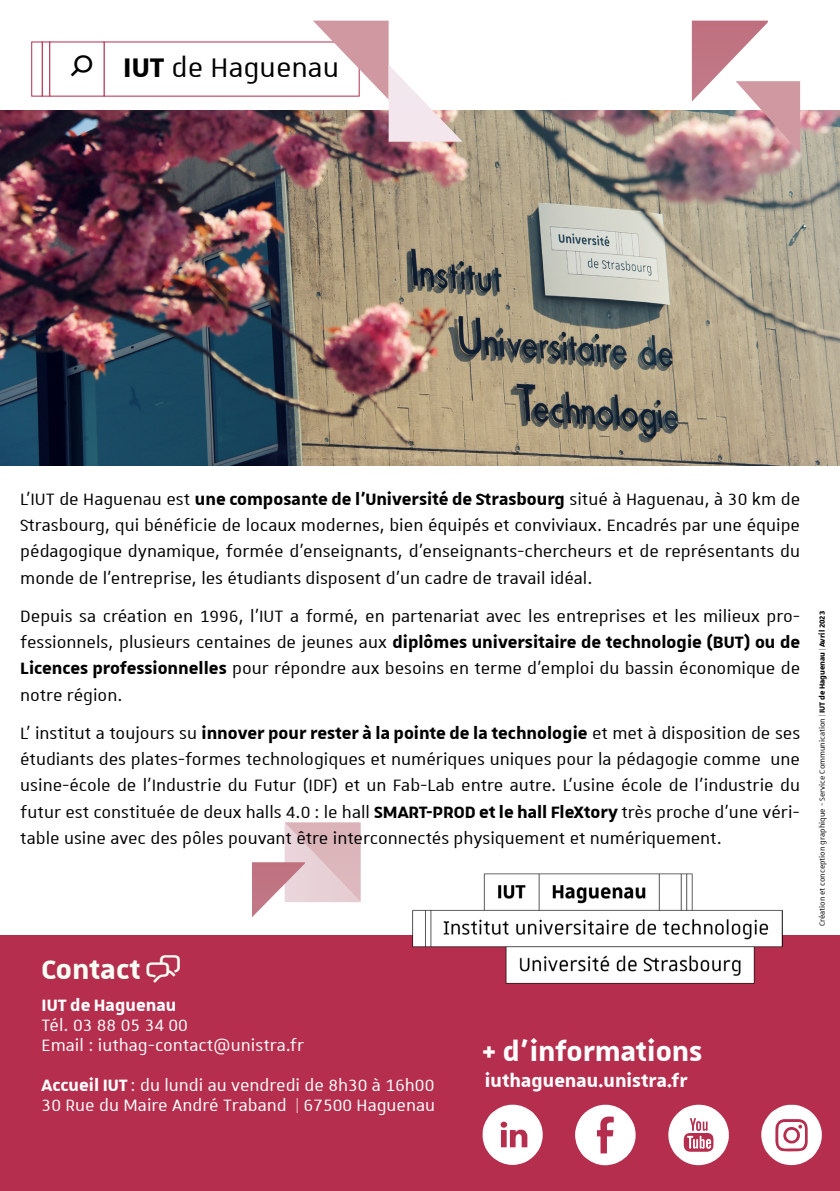
<style>
.page{position:relative;width:840px;height:1191px;background:#fff}
.page>*{position:absolute;margin:0;border:0;box-sizing:border-box;transform-origin:0 0}
.t1{font:60px "Social Media Circled";color:#fff}
.t2{font:700 36px "Unistra A";color:#fff}
.t3{font:36px "Unistra A";color:#000}
.t4{font:700 36px "Unistra A";color:#f6fff4}
.t5{font:700 24px "Unistra A";color:#fff}
.t6{font:22px/26.4px "Unistra A";color:#000;text-align:justify}
.t7{font:22px/20px "Unistra A";color:#fff}
.t8{font:700 22px "Unistra A";color:#fff}
.t9{font:10px "Unistra A";color:#000}
.s1{font-weight:700}
</style>
<div class="page">
<div style="left:0;top:935px;width:839px;height:256px;background:#b52e4d"></div>
<img style="left:412px;top:873px;width:369px;height:110px">
<div style="left:31px;top:41px;width:12px;height:56px;background:#fff;border:1px solid #b52e4d"></div>
<img style="left:0;top:110px;width:839px;height:355px">
<svg style="left:691px;top:21px;width:108px;height:132px"></svg>
<svg style="left:252px;top:822px;width:108px;height:95px"></svg>
<svg style="left:312px;top:21px;width:150px;height:121px"></svg>
<h2 class="t3" style="left:123px;top:49px;width:217px"><span class="s1">IUT</span> de Haguenau</h2>
<p class="t6" style="left:20px;top:485px;width:781px">L’IUT de Haguenau est <span class="s1">une composante de l’Université de Strasbourg</span> situé à Haguenau, à 30 km de Strasbourg, qui bénéficie de locaux modernes, bien équipés et conviviaux. Encadrés par une équipe pédagogique dynamique, formée d’enseignants, d’enseignants-chercheurs et de représentants du monde de l’entreprise, les étudiants disposent d’un cadre de travail idéal.</p>
<p class="t6" style="left:20px;top:602px;width:781px">Depuis sa création en 1996, l’IUT a formé, en partenariat avec les entreprises et les milieux pro&shy;fessionnels, plusieurs centaines de jeunes aux <span class="s1">diplômes universitaire de technologie (BUT) ou de Licences professionnelles</span> pour répondre aux besoins en terme d’emploi du bassin économique de notre région.</p>
<p class="t6" style="left:20px;top:719px;width:781px">L’ institut a toujours su <span class="s1">innover pour rester à la pointe de la technologie</span> et met à disposition de ses étudiants des plates-formes technologiques et numériques uniques pour la pédagogie comme une usine-école de l’Industrie du Futur (IDF) et un Fab-Lab entre autre. L’usine école de l’industrie du futur est constituée de deux halls 4.0 : le hall <span class="s1">SMART-PROD et le hall FleXtory</span> très proche d’une véri&shy;table usine avec des pôles pouvant être interconnectés physiquement et numériquement.</p>
<p class="t9" style="left:816px;top:926px;width:317px;rotate:-90deg">Création et conception graphique - Service Communication | <span class="s1">IUT de Haguenau | Avril 2023</span></p>
<h2 class="t4" style="left:42px;top:949px;width:101px">Contact</h2>
<p class="t8" style="left:42px;top:992px;width:136px">IUT de Haguenau</p>
<p class="t7" style="left:42px;top:1014px;width:264px">Tél. 03 88 05 34 00<br>Email : iuthag-contact@unistra.fr</p>
<p class="t7" style="left:42px;top:1074px;width:395px"><span class="s1">Accueil IUT</span> : du lundi au vendredi de 8h30 à 16h00<br>30 Rue du Maire André Traband | 67500 Haguenau</p>
<h2 class="t2" style="left:481px;top:1031px;width:222px">+ d’informations</h2>
<p class="t5" style="left:484px;top:1066px;width:204px">iuthaguenau.unistra.fr</p>
<h1 class="t1" style="left:481px;top:1104px;width:343px">C E P Q</h1>
</div>
